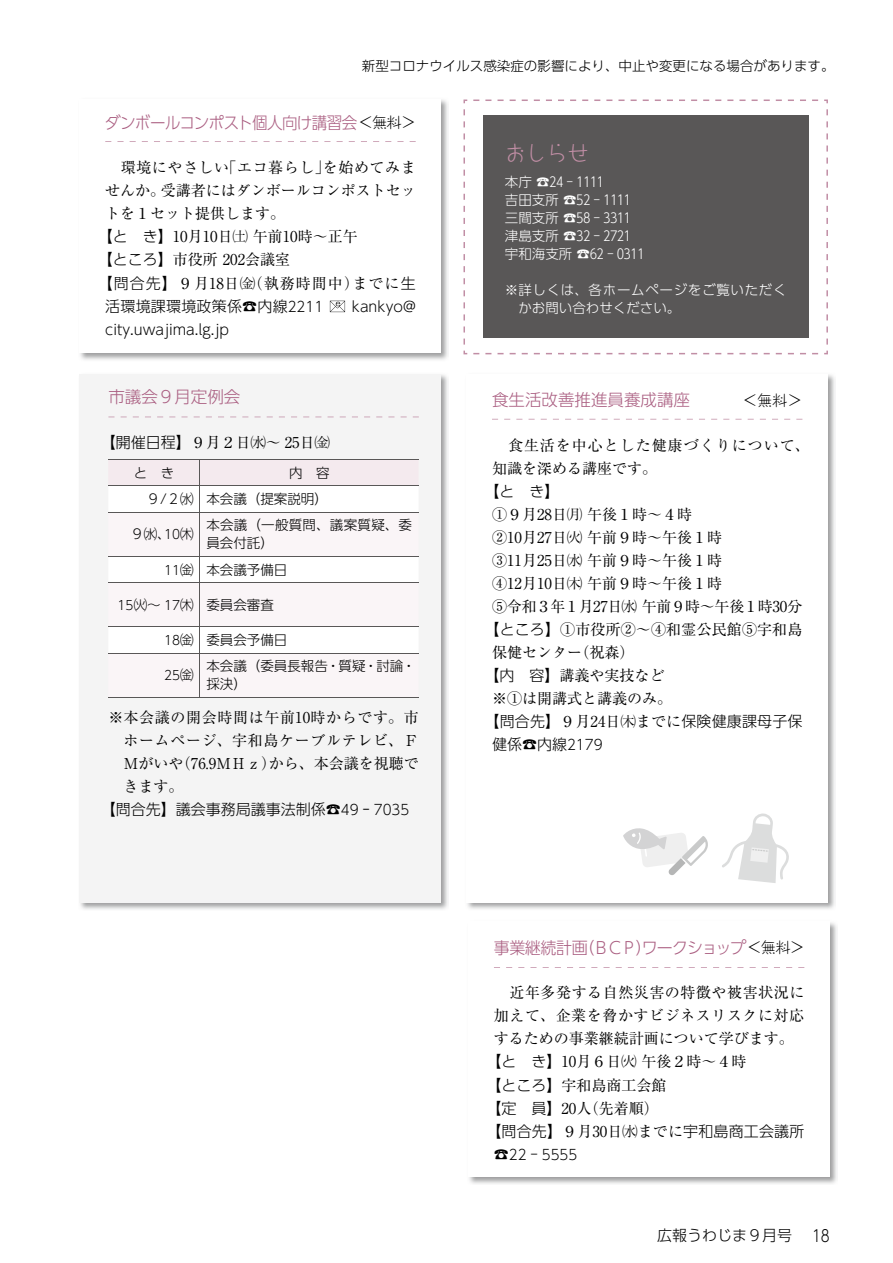
<style>
.page{position:relative;width:893px;height:1263px;background:#fff}
.page>*{position:absolute;margin:0;border:0;box-sizing:border-box;transform-origin:0 0}
.t1{font:300 21px "Taka Hand Std";color:#c18ea5}
.t2{font:300 16.5px "UD Shin Go Pro";letter-spacing:-.06em;color:#aa5e81}
.t3{font:300 16.5px "UD Shin Go Pro";letter-spacing:-.025em;color:#aa5e81;scale:.94 1}
.t4{font:300 16.5px "UD Shin Go Pro";color:#aa5e81}
.t5{font:15px "Ryumin Pr 5";color:#000}
.t6{font:300 15px "UD Shin Go Pro";letter-spacing:.01em;color:#000}
.t7{font:15px "Ryumin Pr 5";letter-spacing:.035em;color:#000}
.t8{font:15px "Ryumin Pr 5";letter-spacing:.045em;color:#000}
.t9{font:15px "Ryumin Pr 5";letter-spacing:-.035em;color:#000}
.t10{font:15px "Ryumin Pr 5";letter-spacing:.07em;color:#000}
.t11{font:15px "Ryumin Pr 5";letter-spacing:.04em;color:#000}
.t12{font:15px "Ryumin Pr 5";letter-spacing:.065em;color:#000}
.t13{font:300 15px "Taka Hand Std";color:#000}
.t14{font:300 14.25px "UD Shin Go Pro";color:#000}
.t15{font:300 14.25px "UD Shin Go Pro";color:#000;scale:.95 1}
.t16{font:300 13.5px/26.2px "UD Shin Go Pro";color:#000;text-align:right}
.t17{font:300 13.5px/18px "UD Shin Go Pro";color:#fff}
.t18{font:300 13.5px/18px "UD Shin Go Pro";letter-spacing:.05em;color:#fff}
.t19{font:300 13.5px/18px "UD Shin Go Pro";letter-spacing:.02em;color:#000}
.t20{font:300 12.75px "UD Shin Go Pro";color:#000;scale:.95 1}
.s1{font-family:"Taka Hand Std";font-size:15px;color:#000}
.s2{font-family:"UD Shin Go Pro";font-weight:300}
.s3{font-size:14.25px}
.s4{font-size:12.75px}
.s5{font-size:13.5px}
.s6{font-family:"Ryumin Pr 5";font-weight:400}
.s7{font-size:15px}
.s8{font-size:16.35px}
</style>
<div class="page">
<svg style="left:463px;top:100px;width:365px;height:254px"></svg>
<div style="left:483px;top:115px;width:326px;height:223px;background:#595757"></div>
<img style="left:80px;top:99px;width:368px;height:261px">
<div style="left:80px;top:99px;width:361px;height:254px;background:#fff"></div>
<img style="left:469px;top:922px;width:368px;height:262px">
<div style="left:468px;top:921px;width:362px;height:256px;background:#fff"></div>
<img style="left:467px;top:374px;width:368px;height:535px">
<div style="left:466px;top:374px;width:362px;height:528px;background:#fff"></div>
<img style="left:79px;top:374px;width:369px;height:536px">
<div style="left:80px;top:374px;width:361px;height:529px;background:#f4f4f4"></div>
<svg style="left:330px;top:301px;width:15px;height:11px"></svg>
<svg style="left:108px;top:513px;width:311px;height:184px"></svg>
<svg style="left:108px;top:460px;width:311px;height:52px"></svg>
<hr style="left:108px;top:512px;width:92px;height:1px;background:#595757">
<hr style="left:200px;top:512px;width:219px;height:1px;background:#595757">
<hr style="left:200px;top:512px;width:1px;height:44px;background:#595757">
<hr style="left:108px;top:556px;width:92px;height:1px;background:#595757">
<hr style="left:200px;top:556px;width:219px;height:1px;background:#595757">
<svg style="left:200px;top:557px;width:1px;height:25px"></svg>
<hr style="left:108px;top:582px;width:92px;height:1px;background:#595757">
<hr style="left:200px;top:582px;width:219px;height:1px;background:#595757">
<hr style="left:200px;top:583px;width:1px;height:44px;background:#595757">
<hr style="left:108px;top:627px;width:92px;height:1px;background:#595757">
<hr style="left:200px;top:627px;width:219px;height:1px;background:#595757">
<svg style="left:200px;top:627px;width:1px;height:26px"></svg>
<hr style="left:108px;top:653px;width:92px;height:1px;background:#595757">
<hr style="left:200px;top:653px;width:219px;height:1px;background:#595757">
<hr style="left:200px;top:653px;width:1px;height:44px;background:#595757">
<hr style="left:108px;top:459px;width:92px;height:1px;background:#595757">
<hr style="left:200px;top:459px;width:219px;height:1px;background:#595757">
<hr style="left:108px;top:697px;width:92px;height:1px;background:#595757">
<hr style="left:200px;top:697px;width:219px;height:1px;background:#595757">
<svg style="left:623px;top:828px;width:85px;height:47px"></svg>
<svg style="left:722px;top:813px;width:67px;height:70px"></svg>
<p class="t16" style="left:362px;top:52px;width:474px">新型コロナウイルス感染症の影響により、中止や変更になる場合があります。</p>
<p class="t3" style="left:105px;top:109px;width:333px">ダンボールコンポスト個人向け講習会 <span class="s1">＜無料＞</span></p>
<p class="t7" style="left:105px;top:156px;width:312px">　環境にやさしい「エコ暮らし」を始めてみま</p>
<p class="t5" style="left:105px;top:179px;width:312px">せんか。受講者にはダンボールコンポストセッ</p>
<p class="t5" style="left:105px;top:202px;width:181px">トを１セット提供します。</p>
<p class="t5" style="left:98px;top:225px;width:261px"><span class="s2">【と　き】</span>10月10日㈯ 午前10時～正午</p>
<p class="t5" style="left:98px;top:248px;width:194px"><span class="s2">【ところ】</span>市役所 202会議室</p>
<p class="t10" style="left:98px;top:271px;width:319px"><span class="s2">【問合先】</span>９月18日㈮（執務時間中）までに<span class="s2">生</span></p>
<p class="t6" style="left:105px;top:294px;width:220px">活環境課環境政策係☎内線<span class="s3">2211</span></p>
<p class="t14" style="left:352px;top:295px;width:65px">kankyo@</p>
<p class="t14" style="left:105px;top:318px;width:125px">city.uwajima.lg.jp</p>
<p class="t4" style="left:108px;top:384px;width:134px">市議会９月定例会</p>
<p class="t5" style="left:101px;top:431px;width:230px"><span class="s2">【開催日程】</span>９月２日㈬～ 25日㈮</p>
<p class="t16" style="left:147px;top:459px;width:184px">内　容<br>９/２㈬ 本会議（提案説明）</p>
<p class="t16" style="left:130px;top:521px;width:65px">９㈬、<span class="s4">10</span>㈭</p>
<p class="t19" style="left:206px;top:516px;width:207px">本会議（一般質問、議案質疑、委員会付託）</p>
<p class="t16" style="left:164px;top:556px;width:125px"><span class="s4">11</span>㈮ 本会議予備日</p>
<p class="t16" style="left:118px;top:591px;width:158px"><span class="s4">15</span>㈫～ <span class="s4">17</span>㈭ 委員会審査</p>
<p class="t16" style="left:164px;top:626px;width:125px"><span class="s4">18</span>㈮ 委員会予備日</p>
<p class="t20" style="left:164px;top:665px;width:33px">25<span class="s5">㈮</span></p>
<p class="t16" style="left:206px;top:657px;width:211px;line-height:18px;text-align:left">本会議（委員長報告・質疑・討論・採決）</p>
<p class="t16" style="left:134px;top:459px;width:42px">と　き</p>
<p class="t8" style="left:108px;top:706px;width:312px">※ 本会議の開会時間は午前10時からです。市</p>
<p class="t8" style="left:123px;top:729px;width:297px">ホームページ、宇和島ケーブルテレビ、Ｆ</p>
<p class="t5" style="left:123px;top:752px;width:297px">Ｍがいや（76.9ＭＨｚ）から、本会議を視聴で</p>
<p class="t5" style="left:123px;top:775px;width:61px">きます。</p>
<p class="t6" style="left:101px;top:797px;width:310px">【問合先】議会事務局議事法制係☎<span class="s3">49</span> ｰ <span class="s3">7035</span></p>
<p class="t1" style="left:505px;top:138px;width:85px">おしらせ</p>
<p class="t17" style="left:505px;top:173px;width:141px">本庁 ☎24 - 1111<br>吉田支所 ☎52 - 1111三間支所 ☎58 - 3311津島支所 ☎32 - 2721宇和海支所 ☎62 - 0311</p>
<p class="t18" style="left:518px;top:281px;width:270px;text-indent:-13px">※詳しくは、各ホームページをご覧いただくかお問い合わせください。</p>
<p class="t4" style="left:492px;top:387px;width:199px">食生活改善推進員養成講座</p>
<p class="t13" style="left:742px;top:389px;width:61px">＜無料＞</p>
<p class="t12" style="left:492px;top:433px;width:319px">　食生活を中心とした健康づくりについて、</p>
<p class="t5" style="left:492px;top:456px;width:166px">知識を深める講座です。</p>
<p class="t6" style="left:484px;top:479px;width:76px">【と　き】</p>
<p class="t5" style="left:492px;top:503px;width:201px">①９月28日㈪ 午後１時～４時</p>
<p class="t5" style="left:492px;top:526px;width:231px">②10月27日㈫ 午前９時～午後１時</p>
<p class="t5" style="left:492px;top:549px;width:231px">③11月25日㈬ 午前９時～午後１時</p>
<p class="t5" style="left:492px;top:572px;width:231px">④12月10日㈭ 午前９時～午後１時</p>
<p class="t9" style="left:492px;top:595px;width:312px">⑤令和３年１月27日㈬ 午前９時～午後１時30分</p>
<p class="t5" style="left:484px;top:618px;width:319px"><span class="s2">【ところ】</span>①市役所②～④和霊公民館⑤宇和島</p>
<p class="t5" style="left:492px;top:641px;width:144px">保健センター（祝森）</p>
<p class="t5" style="left:484px;top:664px;width:181px"><span class="s2">【内　容】</span>講義や実技など</p>
<p class="t5" style="left:492px;top:687px;width:181px">※①は開講式と講義のみ。</p>
<p class="t6" style="left:484px;top:709px;width:319px">【問合先】<span class="s6">９月24日㈭までに</span>保険健康課母子保</p>
<p class="t6" style="left:492px;top:732px;width:112px">健係☎内線<span class="s3">2179</span></p>
<p class="t2" style="left:494px;top:934px;width:313px">事業継続計画（ＢＣＰ）ワークショップ<span class="s1">＜無料＞</span></p>
<p class="t7" style="left:494px;top:981px;width:312px">　近年多発する自然災害の特徴や被害状況に</p>
<p class="t11" style="left:494px;top:1004px;width:312px">加えて、企業を脅かすビジネスリスクに対応</p>
<p class="t5" style="left:494px;top:1027px;width:302px">するための事業継続計画について学びます。</p>
<p class="t5" style="left:486px;top:1050px;width:261px"><span class="s2">【と　き】</span>10月６日㈫ 午後２時～４時</p>
<p class="t5" style="left:486px;top:1073px;width:181px"><span class="s2">【ところ】</span>宇和島商工会館</p>
<p class="t5" style="left:486px;top:1096px;width:174px"><span class="s2">【定　員】</span>20人（先着順）</p>
<p class="t6" style="left:486px;top:1119px;width:319px">【問合先】<span class="s6">９月30日㈬までに</span>宇和島商工会議所</p>
<p class="t15" style="left:494px;top:1143px;width:89px"><span class="s7">☎</span>22 <span class="s7">-</span> 5555</p>
<p class="t6" style="left:657px;top:1223px;width:174px">広報うわじま９月号　 <span class="s8">18</span></p>
</div>
